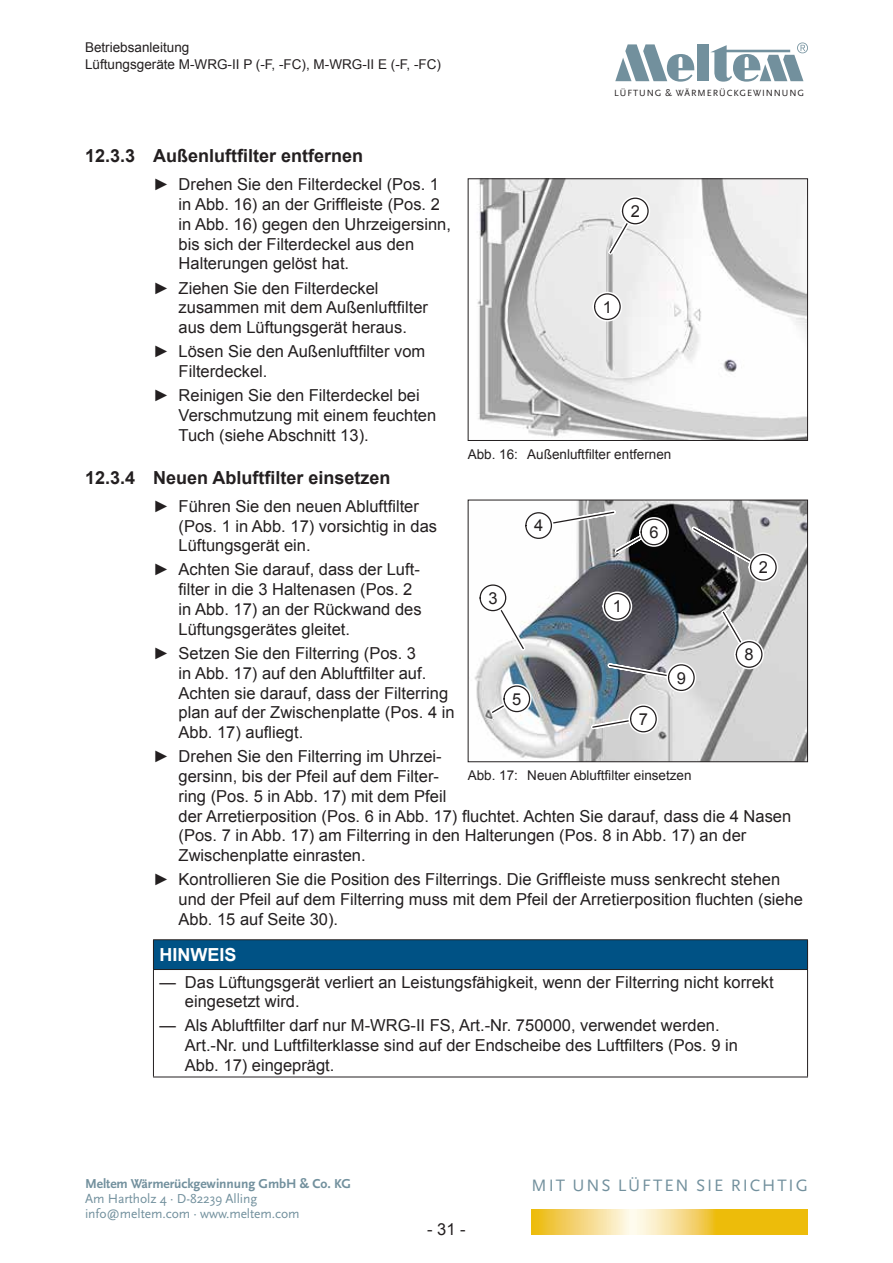
<style>
.page{position:relative;width:893px;height:1263px;background:#fff}
.page>*{position:absolute;margin:0;border:0;box-sizing:border-box;transform-origin:0 0}
.t1{font:700 18px "Arial";color:#231f20}
.t2{font:700 18px "Arial";color:#fff}
.t3{font:17.25px "Scala Sans Pro";letter-spacing:.11em;color:#72909d}
.t4{font:16.5px/19.8px "Arial";color:#231f20}
.t5{font:13.5px/16.2px "Arial";color:#231f20}
.t6{font:13.5px/15px "Scala Sans Pro";letter-spacing:-.005em;color:#72909d}
.t7{font:700 13.5px "Scala Sans Pro";letter-spacing:-.005em;color:#72909d}
.t8{font:9.45px "Scala Sans Pro";letter-spacing:.1em;color:#231f20}
</style>
<div class="page">
<svg style="left:615px;top:44px;width:80px;height:38px"></svg>
<div style="left:697px;top:44px;width:12px;height:37px;background:#72909d"></div>
<svg style="left:710px;top:43px;width:98px;height:39px"></svg>
<svg style="left:531px;top:1209px;width:277px;height:25px;background:#f2d05e"></svg>
<div style="left:153px;top:940px;width:654px;height:29px;background:#005285"></div>
<hr style="left:153px;top:939px;width:655px;height:1px;background:#231f20">
<svg style="left:153px;top:940px;width:1px;height:29px"></svg>
<svg style="left:807px;top:940px;width:1px;height:29px"></svg>
<hr style="left:153px;top:969px;width:655px;height:1px;background:#231f20">
<hr style="left:153px;top:970px;width:1px;height:106px;background:#231f20">
<hr style="left:807px;top:970px;width:1px;height:106px;background:#231f20">
<hr style="left:153px;top:1076px;width:655px;height:1px;background:#231f20">
<img style="left:477px;top:180px;width:329px;height:259px">
<div style="left:468px;top:178px;width:340px;height:263px;border:1px solid #231f20"></div>
<svg style="left:590px;top:289px;width:35px;height:35px"></svg>
<div style="left:595px;top:294px;width:25px;height:25px;background:#fff;border-radius:50%"></div>
<div style="left:594px;top:293px;width:27px;height:27px;border:1px solid #231f20;border-radius:50%"></div>
<svg style="left:605px;top:193px;width:48px;height:65px"></svg>
<div style="left:622px;top:198px;width:26px;height:26px;background:#fff;border-radius:50%"></div>
<div style="left:622px;top:198px;width:27px;height:26px;border:1px solid #231f20;border-radius:50%"></div>
<img style="left:474px;top:502px;width:332px;height:258px">
<div style="left:468px;top:500px;width:340px;height:262px;border:1px solid #231f20"></div>
<svg style="left:600px;top:589px;width:35px;height:35px"></svg>
<div style="left:605px;top:594px;width:25px;height:25px;background:#fff;border-radius:50%"></div>
<div style="left:604px;top:593px;width:27px;height:27px;border:1px solid #231f20;border-radius:50%"></div>
<svg style="left:688px;top:523px;width:93px;height:62px;background:#7b7b7d"></svg>
<div style="left:751px;top:554px;width:25px;height:26px;background:#fff;border-radius:50%"></div>
<div style="left:750px;top:554px;width:27px;height:27px;border:1px solid #231f20;border-radius:50%"></div>
<svg style="left:475px;top:580px;width:54px;height:74px"></svg>
<div style="left:480px;top:585px;width:26px;height:26px;background:#fff;border-radius:50%"></div>
<div style="left:480px;top:584px;width:26px;height:27px;border:1px solid #231f20;border-radius:50%"></div>
<svg style="left:487px;top:681px;width:47px;height:37px"></svg>
<div style="left:504px;top:686px;width:26px;height:25px;background:#fff;border-radius:50%"></div>
<div style="left:503px;top:685px;width:27px;height:27px;border:1px solid #231f20;border-radius:50%"></div>
<svg style="left:521px;top:507px;width:150px;height:50px"></svg>
<div style="left:641px;top:519px;width:26px;height:26px;background:#fff;border-radius:50%"></div>
<div style="left:641px;top:518px;width:26px;height:27px;border:1px solid #231f20;border-radius:50%"></div>
<svg style="left:588px;top:701px;width:73px;height:35px;background:#c3c7ca"></svg>
<div style="left:631px;top:706px;width:25px;height:26px;background:#fff;border-radius:50%"></div>
<div style="left:630px;top:706px;width:27px;height:26px;border:1px solid #231f20;border-radius:50%"></div>
<svg style="left:718px;top:607px;width:49px;height:65px;background:#cbcbcb"></svg>
<div style="left:736px;top:642px;width:26px;height:25px;background:#fff;border-radius:50%"></div>
<div style="left:736px;top:641px;width:26px;height:27px;border:1px solid #231f20;border-radius:50%"></div>
<svg style="left:605px;top:660px;width:94px;height:35px;background:#a0a6ac"></svg>
<div style="left:669px;top:665px;width:25px;height:25px;background:#fff;border-radius:50%"></div>
<div style="left:668px;top:664px;width:27px;height:27px;border:1px solid #231f20;border-radius:50%"></div>
<p class="t5" style="left:85px;top:40px;width:358px">Betriebsanleitung<br>Lüftungsgeräte M-WRG-II P (-F, -FC), M-WRG-II E (-F, -FC)</p>
<p class="t8" style="left:614px;top:87px;width:191px">LÜFTUNG &amp; WÄRMERÜCKGEWINNUNG</p>
<p class="t1" style="left:85px;top:144px;width:280px">12.3.3 Außenluftfilter entfernen</p>
<p class="t4" style="left:179px;top:175px;width:274px;text-indent:-26px">► Drehen Sie den Filterdeckel (Pos. 1 in Abb. 16) an der Griffleiste (Pos. 2 in Abb. 16) gegen den Uhrzeigersinn, bis sich der Filterdeckel aus den Halterungen gelöst hat.</p>
<p class="t4" style="left:179px;top:278px;width:251px;text-indent:-26px">► Ziehen Sie den Filterdeckel zusammen mit dem Außenluftfilter aus dem Lüftungsgerät heraus.</p>
<p class="t4" style="left:179px;top:342px;width:248px;text-indent:-26px">► Lösen Sie den Außenluftfilter vom<br>Filterdeckel.</p>
<p class="t4" style="left:179px;top:385px;width:259px;text-indent:-26px">► Reinigen Sie den Filterdeckel bei<br>Verschmutzung mit einem feuchten<br>Tuch (siehe Abschnitt 13).</p>
<p class="t1" style="left:85px;top:465px;width:307px">12.3.4 Neuen Abluftfilter einsetzen</p>
<p class="t4" style="left:179px;top:496px;width:260px;text-indent:-26px">► Führen Sie den neuen Abluftfilter (Pos. 1 in Abb. 17) vorsichtig in das<br>Lüftungsgerät ein.</p>
<p class="t4" style="left:179px;top:560px;width:245px;text-indent:-26px">► Achten Sie darauf, dass der Luft&shy;filter in die 3 Haltenasen (Pos. 2 in Abb. 17) an der Rückwand des<br>Lüftungsgerätes gleitet.</p>
<p class="t4" style="left:179px;top:643px;width:278px;text-indent:-26px">► Setzen Sie den Filterring (Pos. 3<br>in Abb. 17) auf den Abluftfilter auf.<br>Achten sie darauf, dass der Filterring plan auf der Zwischenplatte (Pos. 4 in Abb. 17) aufliegt.</p>
<p class="t4" style="left:179px;top:747px;width:614px;text-indent:-26px">► Drehen Sie den Filterring im Uhrzei-<br>gersinn, bis der Pfeil auf dem Filter-<br>ring (Pos. 5 in Abb. 17) mit dem Pfeil<br>der Arretierposition (Pos. 6 in Abb. 17) fluchtet. Achten Sie darauf, dass die 4 Nasen (Pos. 7 in Abb. 17) am Filterring in den Halterungen (Pos. 8 in Abb. 17) an der Zwischenplatte einrasten.</p>
<p class="t4" style="left:179px;top:870px;width:626px;text-indent:-26px">► Kontrollieren Sie die Position des Filterrings. Die Griffleiste muss senkrecht stehen und der Pfeil auf dem Filterring muss mit dem Pfeil der Arretierposition fluchten (siehe<br>Abb. 15 auf Seite 30).</p>
<p class="t2" style="left:159px;top:943px;width:79px">HINWEIS</p>
<p class="t4" style="left:185px;top:972px;width:590px;text-indent:-26px">— Das Lüftungsgerät verliert an Leistungsfähigkeit, wenn der Filterring nicht korrekt eingesetzt wird.</p>
<p class="t4" style="left:185px;top:1016px;width:554px;text-indent:-26px">— Als Abluftfilter darf nur M-WRG-II FS, Art.-Nr. 750000, verwendet werden.<br>Art.-Nr. und Luftfilterklasse sind auf der Endscheibe des Luftfilters (Pos. 9 in<br>Abb. 17) eingeprägt.</p>
<p class="t4" style="left:631px;top:201px;width:11px">2</p>
<p class="t4" style="left:603px;top:297px;width:11px">1</p>
<p class="t5" style="left:468px;top:446px;width:205px">Abb. 16: Außenluftfilter entfernen</p>
<p class="t4" style="left:534px;top:516px;width:11px">4</p>
<p class="t4" style="left:649px;top:522px;width:11px">6</p>
<p class="t4" style="left:759px;top:558px;width:11px">2</p>
<p class="t4" style="left:488px;top:588px;width:11px">3</p>
<p class="t4" style="left:613px;top:597px;width:11px">1</p>
<p class="t4" style="left:744px;top:645px;width:11px">8</p>
<p class="t4" style="left:677px;top:668px;width:11px">9</p>
<p class="t4" style="left:512px;top:689px;width:11px">5</p>
<p class="t4" style="left:639px;top:709px;width:11px">7</p>
<p class="t5" style="left:468px;top:768px;width:225px">Abb. 17: Neuen Abluftfilter einsetzen</p>
<p class="t7" style="left:85px;top:1176px;width:267px">Meltem Wärmerückgewinnung GmbH &amp; Co. KG</p>
<p class="t6" style="left:85px;top:1191px;width:216px">Am Hartholz 4 · D-82239 Alling info@meltem.com · www.meltem.com</p>
<p class="t4" style="left:427px;top:1219px;width:40px">- 31 -</p>
<p class="t3" style="left:532px;top:1175px;width:278px">MIT UNS LÜFTEN SIE RICHTIG</p>
</div>
